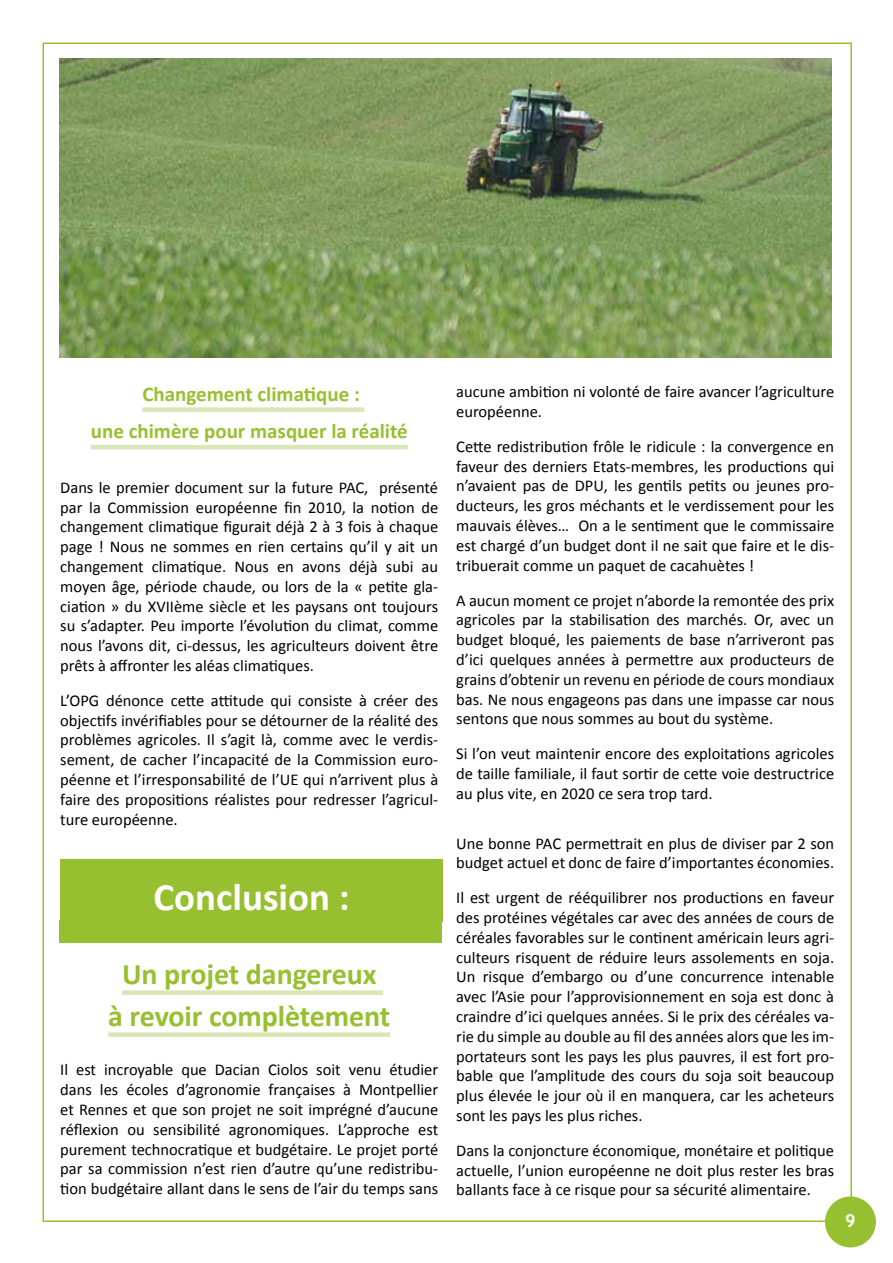
<style>
.page{position:relative;width:893px;height:1263px;background:#fff}
.page>*{position:absolute;margin:0;border:0;box-sizing:border-box;transform-origin:0 0}
.t1{font:700 39px "Calibri";color:#fff}
.t2{font:700 30px/42px "Calibri";letter-spacing:-.005em;color:#97c030;text-align:center}
.t3{font:700 21px/37.5px "Calibri";color:#97c030;text-align:center}
.t4{font:700 18px "Trebuchet MS";color:#fff}
.t5{font:16.5px/19.8px "Calibri";color:#000;text-align:justify}
</style>
<div class="page">
<div style="left:825px;top:1196px;width:51px;height:51px;background:#97c030;border-radius:50%"></div>
<div style="left:142px;top:407px;width:223px;height:5px;background:#d9e7b6"></div>
<hr style="left:91px;top:445px;width:317px;height:4px;background:#d9e7b6">
<div style="left:122px;top:990px;width:261px;height:5px;background:#d9e7b6"></div>
<div style="left:108px;top:1032px;width:282px;height:5px;background:#d9e7b6"></div>
<div style="left:60px;top:859px;width:383px;height:63px;background:#97c030"></div>
<img style="left:60px;top:58px;width:771px;height:299px">
<div style="left:60px;top:921px;width:382px;height:22px;background:#97c030"></div>
<p class="t3" style="left:91px;top:375px;width:318px">Changement climatique :<br>une chimère pour masquer la réalité</p>
<p class="t5" style="left:60px;top:477px;width:379px">Dans le premier document sur la future PAC, présenté par la Commission européenne fin 2010, la notion de changement climatique figurait déjà 2 à 3 fois à chaque page ! Nous ne sommes en rien certains qu’il y ait un changement climatique. Nous en avons déjà subi au moyen âge, période chaude, ou lors de la « petite gla&shy;ciation » du XVIIème siècle et les paysans ont toujours su s’adapter. Peu importe l’évolution du climat, comme nous l’avons dit, ci-dessus, les agriculteurs doivent être prêts à affronter les aléas climatiques.</p>
<p class="t5" style="left:60px;top:690px;width:379px">L’OPG dénonce cette attitude qui consiste à créer des objectifs invérifiables pour se détourner de la réalité des problèmes agricoles. Il s’agit là, comme avec le verdis&shy;sement, de cacher l’incapacité de la Commission euro&shy;péenne et l’irresponsabilité de l’UE qui n’arrivent plus à faire des propositions réalistes pour redresser l’agricul&shy;ture européenne.</p>
<h1 class="t1" style="left:154px;top:872px;width:198px">Conclusion :</h1>
<h2 class="t2" style="left:108px;top:953px;width:284px">Un projet dangereux<br>à revoir complètement</h2>
<p class="t5" style="left:60px;top:1060px;width:379px">Il est incroyable que Dacian Ciolos soit venu étudier dans les écoles d’agronomie françaises à Montpellier et Rennes et que son projet ne soit imprégné d’aucune réflexion ou sensibilité agronomiques. L’approche est purement technocratique et budgétaire. Le projet porté par sa commission n’est rien d’autre qu’une redistribu&shy;tion budgétaire allant dans le sens de l’air du temps sans</p>
<p class="t5" style="left:456px;top:382px;width:379px">aucune ambition ni volonté de faire avancer l’agriculture européenne.</p>
<p class="t5" style="left:456px;top:437px;width:379px">Cette redistribution frôle le ridicule : la convergence en faveur des derniers Etats-membres, les productions qui n’avaient pas de DPU, les gentils petits ou jeunes pro&shy;ducteurs, les gros méchants et le verdissement pour les mauvais élèves… On a le sentiment que le commissaire est chargé d’un budget dont il ne sait que faire et le dis&shy;tribuerait comme un paquet de cacahuètes !</p>
<p class="t5" style="left:456px;top:590px;width:379px">A aucun moment ce projet n’aborde la remontée des prix agricoles par la stabilisation des marchés. Or, avec un budget bloqué, les paiements de base n’arriveront pas d’ici quelques années à permettre aux producteurs de grains d’obtenir un revenu en période de cours mondiaux bas. Ne nous engageons pas dans une impasse car nous sentons que nous sommes au bout du système.</p>
<p class="t5" style="left:456px;top:744px;width:379px">Si l’on veut maintenir encore des exploitations agricoles de taille familiale, il faut sortir de cette voie destructrice au plus vite, en 2020 ce sera trop tard.</p>
<p class="t5" style="left:456px;top:833px;width:379px">Une bonne PAC permettrait en plus de diviser par 2 son budget actuel et donc de faire d’importantes économies.</p>
<p class="t5" style="left:456px;top:888px;width:379px">Il est urgent de rééquilibrer nos productions en faveur des protéines végétales car avec des années de cours de céréales favorables sur le continent américain leurs agri&shy;culteurs risquent de réduire leurs assolements en soja.<br>Un risque d’embargo ou d’une concurrence intenable avec l’Asie pour l’approvisionnement en soja est donc à craindre d’ici quelques années. Si le prix des céréales va&shy;rie du simple au double au fil des années alors que les im&shy;portateurs sont les pays les plus pauvres, il est fort pro&shy;bable que l’amplitude des cours du soja soit beaucoup plus élevée le jour où il en manquera, car les acheteurs sont les pays les plus riches.</p>
<p class="t5" style="left:456px;top:1140px;width:379px">Dans la conjoncture économique, monétaire et politique actuelle, l’union européenne ne doit plus rester les bras ballants face à ce risque pour sa sécurité alimentaire.</p>
<p class="t4" style="left:845px;top:1209px;width:12px">9</p>
</div>
